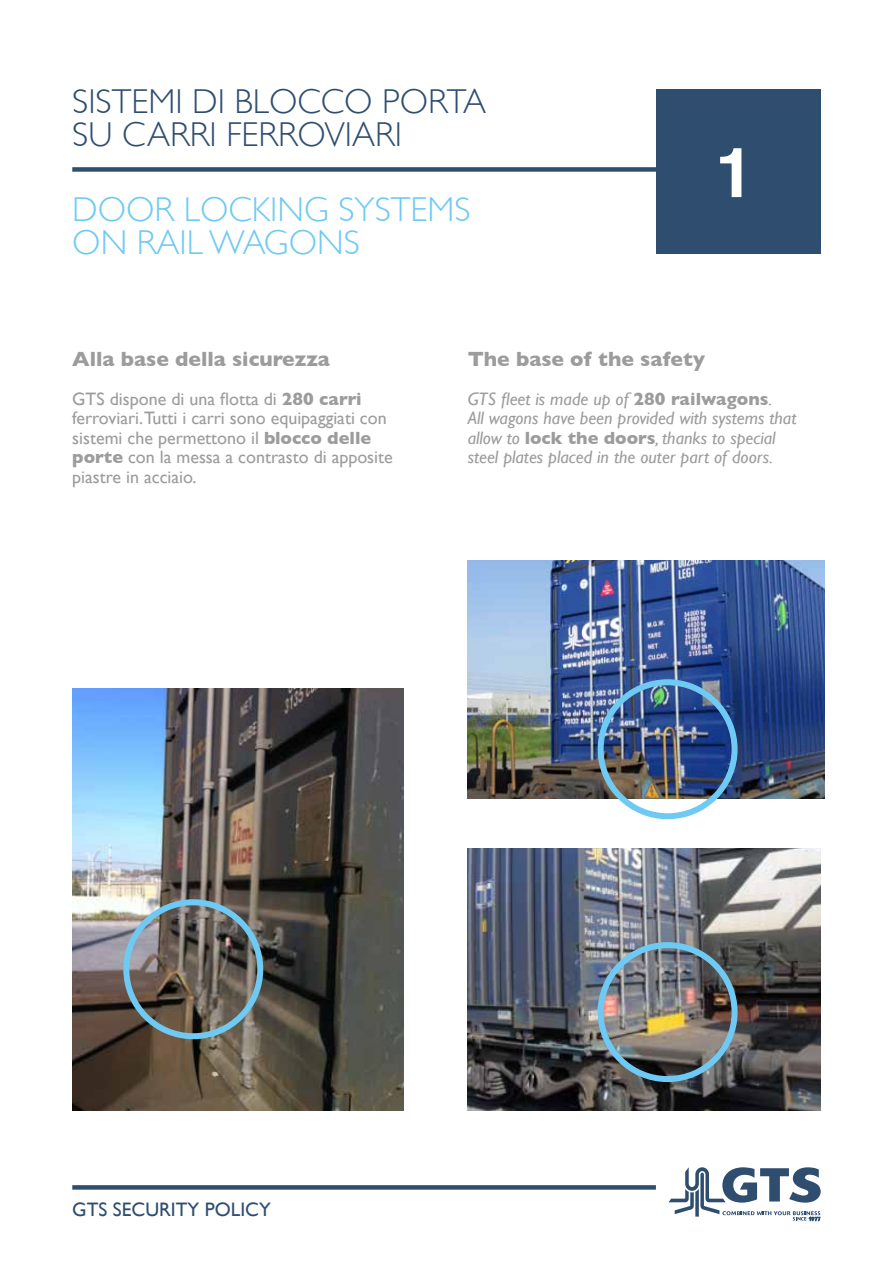
<style>
.page{position:relative;width:893px;height:1263px;background:#fff}
.page>*{position:absolute;margin:0;border:0;box-sizing:border-box;transform-origin:0 0}
.t1{font:700 69px "Helvetica";color:#fff}
.t2{font:300 34.5px/33px "Gill Sans";color:#2f4e6f}
.t3{font:300 34.5px/33px "Gill Sans";color:#6fcaf3}
.t4{font:700 21px "Gill Sans";color:#9c9c9d}
.t5{font:19.5px "Gill Sans";color:#2f4e6f}
.t6{font:18px/19.5px "Gill Sans";color:#9c9c9d}
.t7{font:italic 18px/19.5px "Gill Sans";color:#9c9c9d}
.s1{font-weight:700}
.s2{font-weight:700;font-style:normal}
</style>
<div class="page">
<img style="left:468px;top:848px;width:353px;height:262px">
<div style="left:72px;top:167px;width:749px;height:5px;background:#2f4e6f"></div>
<div style="left:72px;top:1185px;width:584px;height:5px;background:#2f4e6f"></div>
<div style="left:656px;top:89px;width:165px;height:165px;background:#2f4e6f"></div>
<svg style="left:669px;top:1167px;width:152px;height:54px"></svg>
<img style="left:72px;top:688px;width:332px;height:422px">
<img style="left:468px;top:560px;width:357px;height:238px">
<div style="left:598px;top:942px;width:140px;height:140px;border:6px solid #6fcaf3;border-radius:50%"></div>
<div style="left:598px;top:679px;width:140px;height:140px;border:6px solid #6fcaf3;border-radius:50%"></div>
<div style="left:123px;top:899px;width:140px;height:140px;border:6px solid #6fcaf3;border-radius:50%"></div>
<h2 class="t2" style="left:72px;top:85px;width:415px">SISTEMI DI BLOCCO PORTA<br>SU CARRI FERROVIARI</h2>
<h2 class="t3" style="left:72px;top:193px;width:396px">DOOR LOCKING SYSTEMS<br>ON RAIL WAGONS</h2>
<h1 class="t1" style="left:715px;top:117px;width:40px">1</h1>
<p class="t4" style="left:72px;top:347px;width:259px">Alla base della sicurezza</p>
<p class="t6" style="left:72px;top:389px;width:322px">GTS dispone di una flotta di <span class="s1">280 carri </span>ferroviari.Tutti i carri sono equipaggiati con sistemi che permettono il <span class="s1">blocco delle porte</span> con la messa a contrasto di apposite piastre in acciaio.</p>
<p class="t4" style="left:468px;top:347px;width:239px">The base of the safety</p>
<p class="t7" style="left:468px;top:389px;width:330px">GTS fleet is made up of <span class="s2">280 railwagons</span>.<br>All wagons have been provided with systems that allow to <span class="s2">lock the doors</span>, thanks to special steel plates placed in the outer part of doors.</p>
<p class="t5" style="left:72px;top:1197px;width:200px">GTS Security policy</p>
</div>
